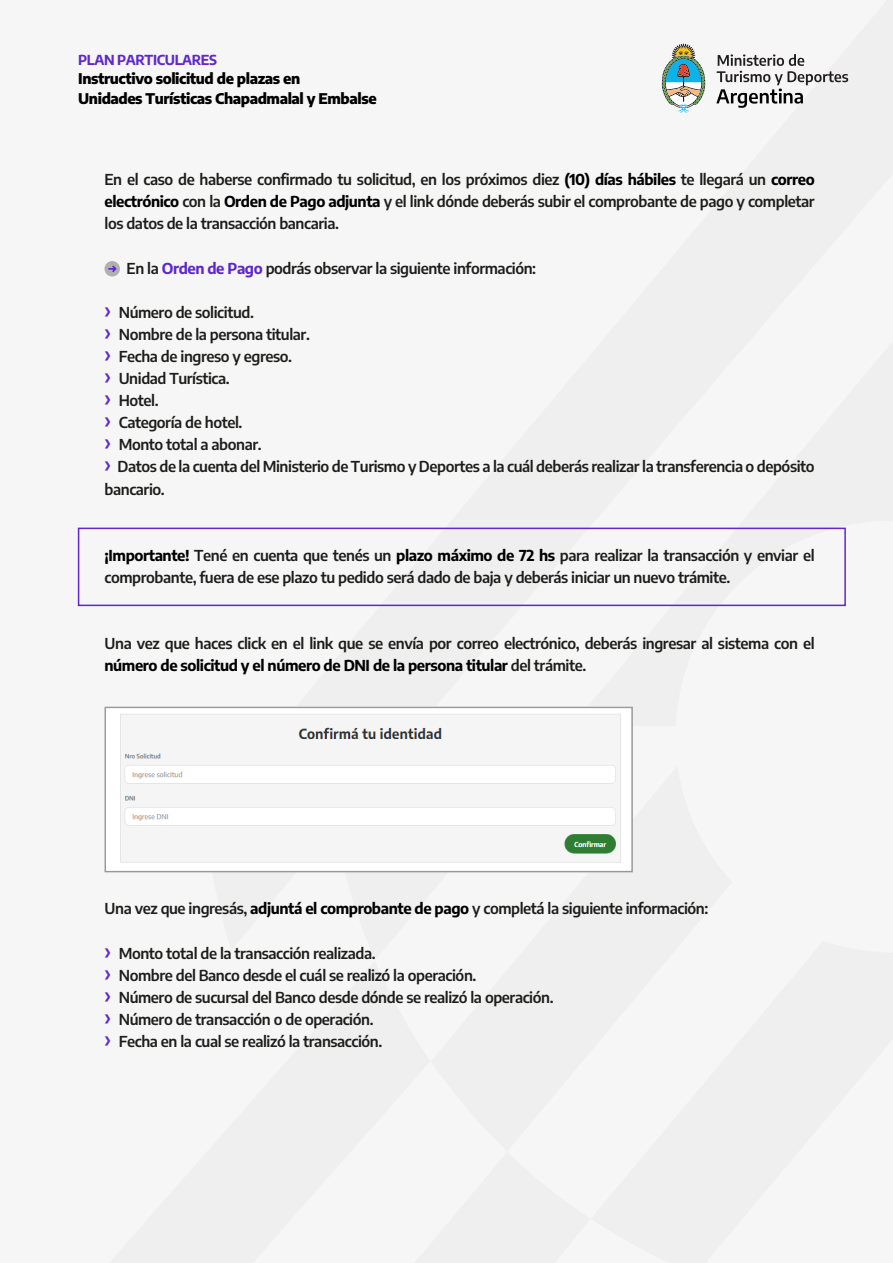
<style>
.page{position:relative;width:893px;height:1263px;background:#f6f6f6}
.page>*{position:absolute;margin:0;border:0;box-sizing:border-box;transform-origin:0 0}
.t1{font:600 15px/22px "Encode Sans";letter-spacing:-.03em;color:#1d1d1b}
.t2{font:800 14.7px/19.4px "Encode Sans";letter-spacing:-.03em;color:#000}
.t3{font:700 13.8px "Encode Sans";letter-spacing:-.03em;color:#5e28cc}
.s1{font-weight:700;color:#000}
.s2{font-weight:700;color:#5e28cc}
.s3{font-family:"Myriad Pro";font-weight:700;font-size:24px;color:#5e28cc}
</style>
<div class="page">
<svg style="left:662px;top:44px;width:43px;height:69px"></svg>
<svg style="left:716px;top:54px;width:132px;height:54px"></svg>
<div style="left:78px;top:528px;width:768px;height:78px;border:2px solid #5e28cc"></div>
<div style="left:104px;top:261px;width:16px;height:16px;background:#b0b0b0;border-radius:50%"></div>
<svg style="left:108px;top:266px;width:8px;height:6px"></svg>
<img style="left:120px;top:714px;width:501px;height:149px">
<div style="left:104px;top:707px;width:529px;height:165px;border:2px solid #999"></div>
<p class="t3" style="left:78px;top:50px;width:140px">PLAN PARTICULARES</p>
<p class="t2" style="left:78px;top:69px;width:300px">Instructivo solicitud de plazas en<br>Unidades Turísticas Chapadmalal y Embalse</p>
<p class="t1" style="left:105px;top:168px;width:712px;text-align:justify">En el caso de haberse confirmado tu solicitud, en los próximos diez <span class="s1">(10) días hábiles</span> te llegará un <span class="s1">correo electrónico</span> con la <span class="s1">Orden de Pago adjunta</span> y el link dónde deberás subir el comprobante de pago y completar los datos de la transacción bancaria.</p>
<p class="t1" style="left:127px;top:256px;width:411px">En la <span class="s2">Orden de Pago</span> podrás observar la siguiente información:</p>
<p class="t1" style="left:105px;top:300px;width:712px"><span class="s3">›</span> Número de solicitud.<br><span class="s3">›</span> Nombre de la persona titular.<br><span class="s3">›</span> Fecha de ingreso y egreso.<br><span class="s3">›</span> Unidad Turística.<br><span class="s3">›</span> Hotel.<br><span class="s3">›</span> Categoría de hotel.<br><span class="s3">›</span> Monto total a abonar.<br><span class="s3">›</span> Datos de la cuenta del Ministerio de Turismo y Deportes a la cuál deberás realizar la transferencia o depósito bancario.</p>
<p class="t1" style="left:105px;top:544px;width:712px"><span class="s1">¡Importante!</span> Tené en cuenta que tenés un <span class="s1">plazo máximo de 72 hs</span> para realizar la transacción y enviar el comprobante, fuera de ese plazo tu pedido será dado de baja y deberás iniciar un nuevo trámite.</p>
<p class="t1" style="left:105px;top:632px;width:712px">Una vez que haces click en el link que se envía por correo electrónico, deberás ingresar al sistema con el <span class="s1">número de solicitud y el número de DNI de la persona titular</span> del trámite.</p>
<p class="t1" style="left:105px;top:897px;width:605px">Una vez que ingresás, <span class="s1">adjuntá el comprobante de pago</span> y completá la siguiente información:</p>
<p class="t1" style="left:105px;top:941px;width:450px"><span class="s3">›</span> Monto total de la transacción realizada.<br><span class="s3">›</span> Nombre del Banco desde el cuál se realizó la operación.<br><span class="s3">›</span> Número de sucursal del Banco desde dónde se realizó la operación. <span class="s3">›</span> Número de transacción o de operación.<br><span class="s3">›</span> Fecha en la cual se realizó la transacción.</p>
</div>
